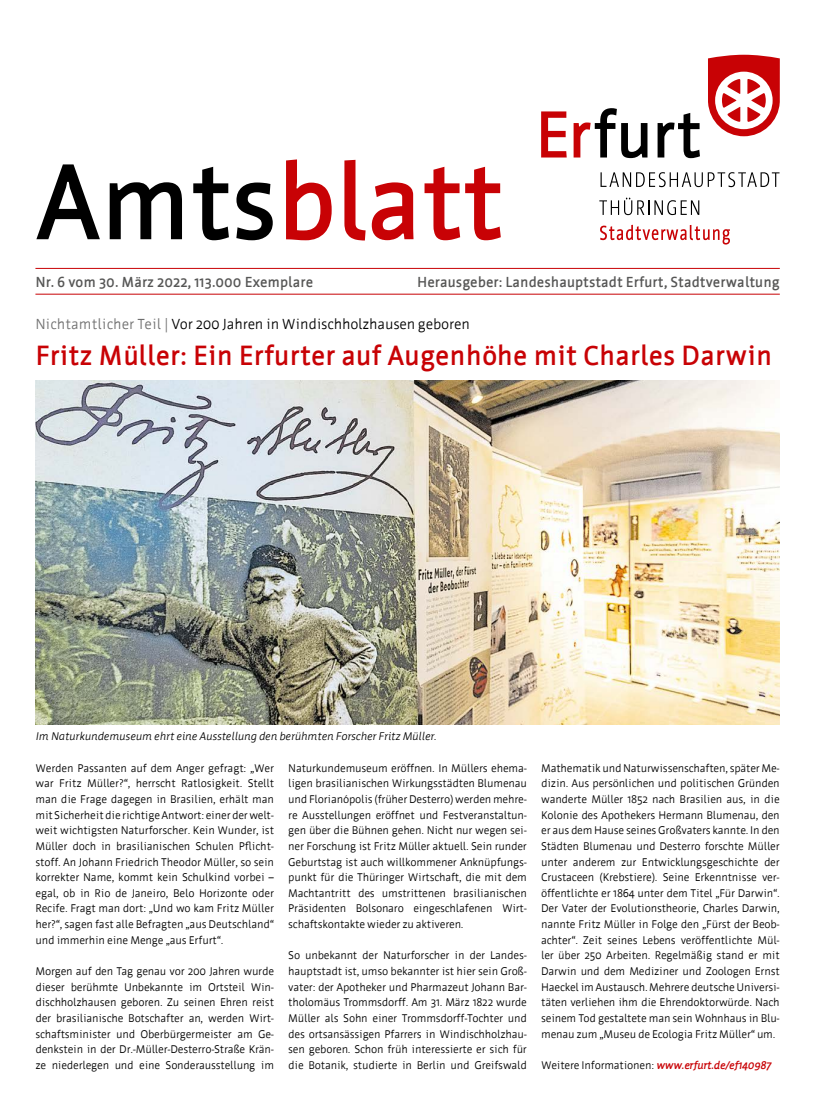
<style>
.page{position:relative;width:833px;height:1117px;background:#fff}
.page>*{position:absolute;margin:0;border:0;box-sizing:border-box;transform-origin:0 0}
.P-Titel{font:700 106.38px "Werk";letter-spacing:-.02em;color:#c80205}
.H1-u1{font:700 27.5px "Werk";color:#c80205}
.P-DatenzeileTitel{font:700 14.38px "Werk";color:#565655}
.P-Dachzeile{font:14.38px "Werk";letter-spacing:-.015em;color:#000}
.P-Normal{font:11px/15.6px "Werk";letter-spacing:-.02em;color:#000;text-align:justify}
.t1{font:italic 11px "Werk";letter-spacing:-.02em;color:#000}
.P-Normal-2{font:italic 700 11px "Werk";letter-spacing:-.02em;color:#c80205}
.s1{color:#000}
.s2{color:#6e6e6e}
.s3{font-weight:400;font-style:normal;color:#000}
</style>
<div class="page">
<img style="left:35px;top:380px;width:745px;height:344px">
<hr style="left:35px;top:268px;width:745px;height:1px;background:#c80205">
<hr style="left:35px;top:293px;width:745px;height:1px;background:#c80205">
<svg style="left:708px;top:55px;width:72px;height:81px"></svg>
<svg style="left:541px;top:111px;width:25px;height:46px"></svg>
<svg style="left:573px;top:108px;width:74px;height:50px"></svg>
<svg style="left:657px;top:113px;width:43px;height:45px"></svg>
<svg style="left:600px;top:172px;width:179px;height:15px"></svg>
<svg style="left:599px;top:197px;width:100px;height:18px"></svg>
<svg style="left:600px;top:225px;width:130px;height:19px"></svg>
<p class="P-Titel" style="left:35px;top:144px;width:470px"><span class="s1">Amts</span>blatt</p>
<p class="P-DatenzeileTitel" style="left:35px;top:274px;width:279px">Nr. 6 vom 30. März 2022, 113.000 Exemplare</p>
<p class="P-DatenzeileTitel" style="left:417px;top:274px;width:364px">Herausgeber: Landeshauptstadt Erfurt, Stadtverwaltung</p>
<p class="P-Dachzeile" style="left:35px;top:316px;width:436px"><span class="s2">Nichtamtlicher Teil |</span> Vor 200 Jahren in Windischholzhausen geboren</p>
<h1 class="H1-u1" style="left:35px;top:340px;width:738px">Fritz Müller: Ein Erfurter auf Augenhöhe mit Charles Darwin</h1>
<p class="t1" style="left:35px;top:730px;width:402px">Im Naturkundemuseum ehrt eine Ausstellung den berühmten Forscher Fritz Müller.</p>
<p class="P-Normal" style="left:35px;top:760px;width:240px">Werden Passanten auf dem Anger gefragt: „Wer war Fritz Müller?“, herrscht Ratlosigkeit. Stellt man die Frage dagegen in Brasilien, erhält man mit Sicherheit die richtige Antwort: einer der welt&shy;weit wichtigsten Naturforscher. Kein Wunder, ist Müller doch in brasilianischen Schulen Pflicht&shy;stoff. An Johann Friedrich Theodor Müller, so sein korrekter Name, kommt kein Schulkind vorbei – egal, ob in Rio de Janeiro, Belo Horizonte oder Recife. Fragt man dort: „Und wo kam Fritz Müller her?“, sagen fast alle Befragten „aus Deutschland“ und immerhin eine Menge „aus Erfurt“.</p>
<p class="P-Normal" style="left:35px;top:963px;width:240px">Morgen auf den Tag genau vor 200 Jahren wurde dieser berühmte Unbekannte im Ortsteil Win&shy;dischholzhausen geboren. Zu seinen Ehren reist der brasilianische Botschafter an, werden Wirt&shy;schaftsminister und Oberbürgermeister am Ge&shy;denkstein in der Dr.-Müller-Desterro-Straße Krän&shy;ze niederlegen und eine Sonderausstellung im</p>
<p class="P-Normal" style="left:288px;top:760px;width:240px">Naturkundemuseum eröffnen. In Müllers ehema&shy;ligen brasilianischen Wirkungsstädten Blumenau und Florianópolis (früher Desterro) werden mehre&shy;re Ausstellungen eröffnet und Festveranstaltun&shy;gen über die Bühnen gehen. Nicht nur wegen sei&shy;ner Forschung ist Fritz Müller aktuell. Sein runder Geburtstag ist auch willkommener Anknüpfungs&shy;punkt für die Thüringer Wirtschaft, die mit dem Machtantritt des umstrittenen brasilianischen Präsidenten Bolsonaro eingeschlafenen Wirt&shy;schaftskontakte wieder zu aktiveren.</p>
<p class="P-Normal" style="left:288px;top:947px;width:240px">So unbekannt der Naturforscher in der Landes&shy;hauptstadt ist, umso bekannter ist hier sein Groß&shy;vater: der Apotheker und Pharmazeut Johann Bar&shy;tholomäus Trommsdorff. Am 31. März 1822 wurde Müller als Sohn einer Trommsdorff-Tochter und des ortsansässigen Pfarrers in Windischholzhau&shy;sen geboren. Schon früh interessierte er sich für die Botanik, studierte in Berlin und Greifswald</p>
<p class="P-Normal" style="left:541px;top:760px;width:240px">Mathematik und Naturwissenschaften, später Me&shy;dizin. Aus persönlichen und politischen Gründen wanderte Müller 1852 nach Brasilien aus, in die Kolonie des Apothekers Hermann Blumenau, den er aus dem Hause seines Großvaters kannte. In den Städten Blumenau und Desterro forschte Müller unter anderem zur Entwicklungsgeschichte der Crustaceen (Krebstiere). Seine Erkenntnisse ver&shy;öffentlichte er 1864 unter dem Titel „Für Darwin“.<br>Der Vater der Evolutionstheorie, Charles Darwin, nannte Fritz Müller in Folge den „Fürst der Beob&shy;achter“. Zeit seines Lebens veröffentlichte Mül&shy;ler über 250 Arbeiten. Regelmäßig stand er mit Darwin und dem Mediziner und Zoologen Ernst Haeckel im Austausch. Mehrere deutsche Universi&shy;täten verliehen ihm die Ehrendoktorwürde. Nach seinem Tod gestaltete man sein Wohnhaus in Blu&shy;menau zum „Museu de Ecologia Fritz Müller“ um.</p>
<p class="P-Normal-2" style="left:541px;top:1058px;width:231px"><span class="s3">Weitere Informationen:</span> www.erfurt.de/ef140987</p>
</div>
